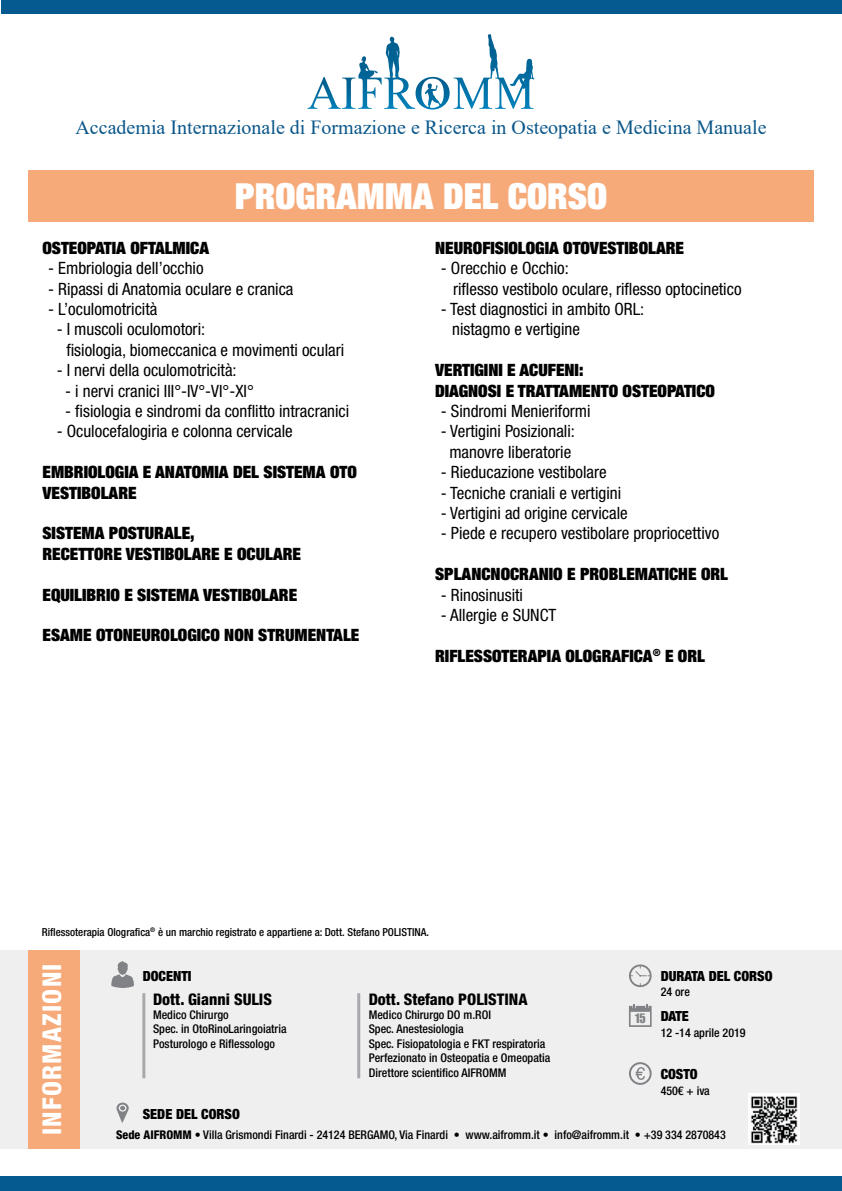
<style>
.page{position:relative;width:842px;height:1191px;background:#fff}
.page>*{position:absolute;margin:0;border:0;box-sizing:border-box;transform-origin:0 0}
.t1{font:900 condensed 36px "Helvetica Neue LT Std";color:#fff}
.t2{font:800 condensed 26px "Helvetica Neue LT Std";letter-spacing:.05em;color:#fff}
.t3{font:20px "Times New Roman";color:#0a578a}
.t4{font:condensed 17px/20.4px "Helvetica Neue LT Std";color:#000}
.t5{font:900 condensed 17px "Helvetica Neue LT Std";color:#000}
.t6{font:800 condensed 16px "Helvetica Neue LT Std";color:#000}
.t7{font:900 condensed 14px "Helvetica Neue LT Std";color:#000}
.t8{font:500 condensed 12px/14.4px "Helvetica Neue LT Std";color:#000}
.t9{font:500 condensed 11px "Helvetica Neue LT Std";color:#000}
.s1{font-weight:800}
</style>
<div class="page">
<svg style="left:308px;top:34px;width:226px;height:76px"></svg>
<div style="left:0;top:0;width:841px;height:14px;background:#055b90"></div>
<div style="left:0;top:1176px;width:842px;height:15px;background:#055b90"></div>
<div style="left:0;top:950px;width:842px;height:198px;background:#efeff0"></div>
<div style="left:28px;top:170px;width:786px;height:51px;background:#f6aa79"></div>
<svg style="left:111px;top:961px;width:23px;height:27px"></svg>
<svg style="left:629px;top:1062px;width:23px;height:22px"></svg>
<svg style="left:629px;top:1004px;width:23px;height:23px"></svg>
<svg style="left:629px;top:964px;width:23px;height:23px"></svg>
<svg style="left:117px;top:1102px;width:12px;height:21px"></svg>
<img style="left:748px;top:1093px;width:51px;height:52px">
<hr style="left:357px;top:993px;width:3px;height:85px;background:#a7a9ac">
<div style="left:28px;top:950px;width:51px;height:198px;background:#f6aa79"></div>
<hr style="left:142px;top:993px;width:3px;height:85px;background:#a7a9ac">
<p class="t3" style="left:76px;top:113px;width:692px">Accademia Internazionale di Formazione e Ricerca in Osteopatia e Medicina Manuale</p>
<h1 class="t1" style="left:235px;top:173px;width:374px">PROGRAMMA DEL CORSO</h1>
<p class="t5" style="left:43px;top:237px;width:19px">OSTEOPATIA</p>
<p class="t5" style="left:130px;top:237px;width:28px">OFTALMICA</p>
<p class="t4" style="left:48px;top:258px;width:157px">- Embriologia dell’occhio</p>
<p class="t4" style="left:48px;top:278px;width:247px">- Ripassi di Anatomia oculare e cranica</p>
<p class="t4" style="left:48px;top:299px;width:111px">- L’oculomotricità</p>
<p class="t4" style="left:66px;top:319px;width:279px;text-indent:-10px">- I muscoli oculomotori:<br>fisiologia, biomeccanica e movimenti oculari</p>
<p class="t4" style="left:57px;top:360px;width:181px">- I nervi della oculomotricità:</p>
<p class="t4" style="left:65px;top:380px;width:190px">- i nervi cranici III°-IV°-VI°-XI°</p>
<p class="t4" style="left:65px;top:401px;width:286px">- fisiologia e sindromi da conflitto intracranici</p>
<p class="t4" style="left:57px;top:421px;width:237px">- Oculocefalogiria e colonna cervicale</p>
<p class="t5" style="left:43px;top:461px;width:41px">EMBRIOLOGIA</p>
<p class="t5" style="left:143px;top:461px;width:23px">E ANATOMIA</p>
<p class="t5" style="left:233px;top:461px;width:10px">DEL</p>
<p class="t5" style="left:264px;top:461px;width:10px">SISTEMA</p>
<p class="t5" style="left:330px;top:461px;width:10px">OTO</p>
<p class="t5" style="left:43px;top:482px;width:9px">VESTI</p>
<p class="t5" style="left:82px;top:482px;width:20px">BOLARE</p>
<p class="t5" style="left:43px;top:522px;width:19px">SISTEMA</p>
<p class="t5" style="left:109px;top:522px;width:10px">POST</p>
<p class="t5" style="left:145px;top:522px;width:20px">URALE</p>
<p class="t5" style="left:190px;top:522px;width:6px">,</p>
<p class="t5" style="left:43px;top:543px;width:10px">RECETTORE</p>
<p class="t5" style="left:126px;top:543px;width:9px">VESTI</p>
<p class="t5" style="left:165px;top:543px;width:20px">BOLARE</p>
<p class="t5" style="left:224px;top:543px;width:51px">EOCULARE</p>
<p class="t5" style="left:43px;top:584px;width:105px">EQUILIBRIO E SISTEMA</p>
<p class="t5" style="left:203px;top:584px;width:9px">VESTI</p>
<p class="t5" style="left:242px;top:584px;width:20px">BOLARE</p>
<p class="t5" style="left:43px;top:624px;width:20px">ESAME</p>
<p class="t5" style="left:96px;top:624px;width:10px">OTONE</p>
<p class="t5" style="left:141px;top:624px;width:19px">UROLOGICO</p>
<p class="t5" style="left:224px;top:624px;width:11px">NON</p>
<p class="t5" style="left:258px;top:624px;width:47px">STRUMENTALE</p>
<p class="t5" style="left:435px;top:237px;width:64px">NEUROFISIOLOGIA</p>
<p class="t5" style="left:563px;top:237px;width:19px">OTOVESTI</p>
<p class="t5" style="left:629px;top:237px;width:20px">BOLARE</p>
<p class="t4" style="left:453px;top:258px;width:290px;text-indent:-12px">- Orecchio e Occhio:<br>riflesso vestibolo oculare, riflesso optocinetico</p>
<p class="t4" style="left:452px;top:299px;width:194px;text-indent:-11px">- Test diagnostici in ambito ORL: nistagmo e vertigine</p>
<p class="t5" style="left:435px;top:359px;width:18px">VERTIGINI</p>
<p class="t5" style="left:507px;top:359px;width:78px">EACUFENI:</p>
<p class="t5" style="left:435px;top:380px;width:10px">DIAGNOSI</p>
<p class="t5" style="left:506px;top:380px;width:23px">E TRATTAMENTO</p>
<p class="t5" style="left:623px;top:380px;width:10px">OSTEOPATICO</p>
<p class="t4" style="left:441px;top:401px;width:151px">- Sindromi Menieriformi</p>
<p class="t4" style="left:441px;top:421px;width:136px;text-align:center">- Vertigini Posizionali: manovre liberatorie</p>
<p class="t4" style="left:441px;top:462px;width:167px">- Rieducazione vestibolare</p>
<p class="t4" style="left:441px;top:482px;width:182px">- Tecniche craniali e vertigini</p>
<p class="t4" style="left:441px;top:503px;width:188px">- Vertigini ad origine cervicale</p>
<p class="t4" style="left:441px;top:523px;width:280px">- Piede e recupero vestibolare propriocettivo</p>
<p class="t5" style="left:435px;top:563px;width:20px">SPLANCNOCRANIO</p>
<p class="t5" style="left:567px;top:563px;width:61px">EPROBLEMATIC</p>
<p class="t5" style="left:678px;top:563px;width:51px">HE ORL</p>
<p class="t4" style="left:441px;top:584px;width:84px">- Rinosinusiti</p>
<p class="t4" style="left:441px;top:605px;width:117px">- Allergie e SUNCT</p>
<p class="t5" style="left:435px;top:645px;width:32px">RIFLESSOTERAPIA</p>
<p class="t5" style="left:565px;top:645px;width:20px">OLOGRA</p>
<p class="t5" style="left:621px;top:645px;width:85px">FICA<sup>®</sup> E ORL</p>
<p class="t9" style="left:42px;top:925px;width:389px">Riflessoterapia Olografica<sup>®</sup> è un marchio registrato e appartiene a: Dott. Stefano POLISTINA.</p>
<h2 class="t2" style="left:36px;top:1135px;width:173px;rotate:-90deg">INFORMAZIONI</h2>
<p class="t7" style="left:143px;top:967px;width:50px">DOCENTI</p>
<p class="t6" style="left:153px;top:989px;width:120px">Dott. Gianni SULIS</p>
<p class="t8" style="left:153px;top:1007px;width:135px">Medico Chirurgo<br>Spec. in OtoRinoLaringoiatria<br>Posturologo e Riflessologo</p>
<p class="t7" style="left:143px;top:1105px;width:98px">SEDE DEL CORSO</p>
<p class="t6" style="left:369px;top:989px;width:160px">Dott. Stefano POLISTINA</p>
<p class="t8" style="left:369px;top:1007px;width:183px">Medico Chirurgo DO m.ROI<br>Spec. Anestesiologia<br>Spec. Fisiopatologia e FKT respiratoria<br>Perfezionato in Osteopatia e Omeopatia<br>Direttore scientifico AIFROMM</p>
<p class="t7" style="left:661px;top:967px;width:113px">DURATA DEL CORSO</p>
<p class="t8" style="left:661px;top:984px;width:31px">24 ore</p>
<p class="t7" style="left:635px;top:1007px;width:55px"><sub>15</sub> DATE</p>
<p class="t8" style="left:661px;top:1025px;width:86px">12 -14 aprile 2019</p>
<p class="t7" style="left:661px;top:1065px;width:39px">COSTO</p>
<p class="t8" style="left:661px;top:1083px;width:51px">450€ + iva</p>
<p class="t8" style="left:116px;top:1127px;width:611px"><span class="s1">Sede AIFROMM</span> • Villa Grismondi Finardi - 24124 BERGAMO, Via Finardi • www.aifromm.it • info@aifromm.it • +39 334 2870843</p>
</div>
